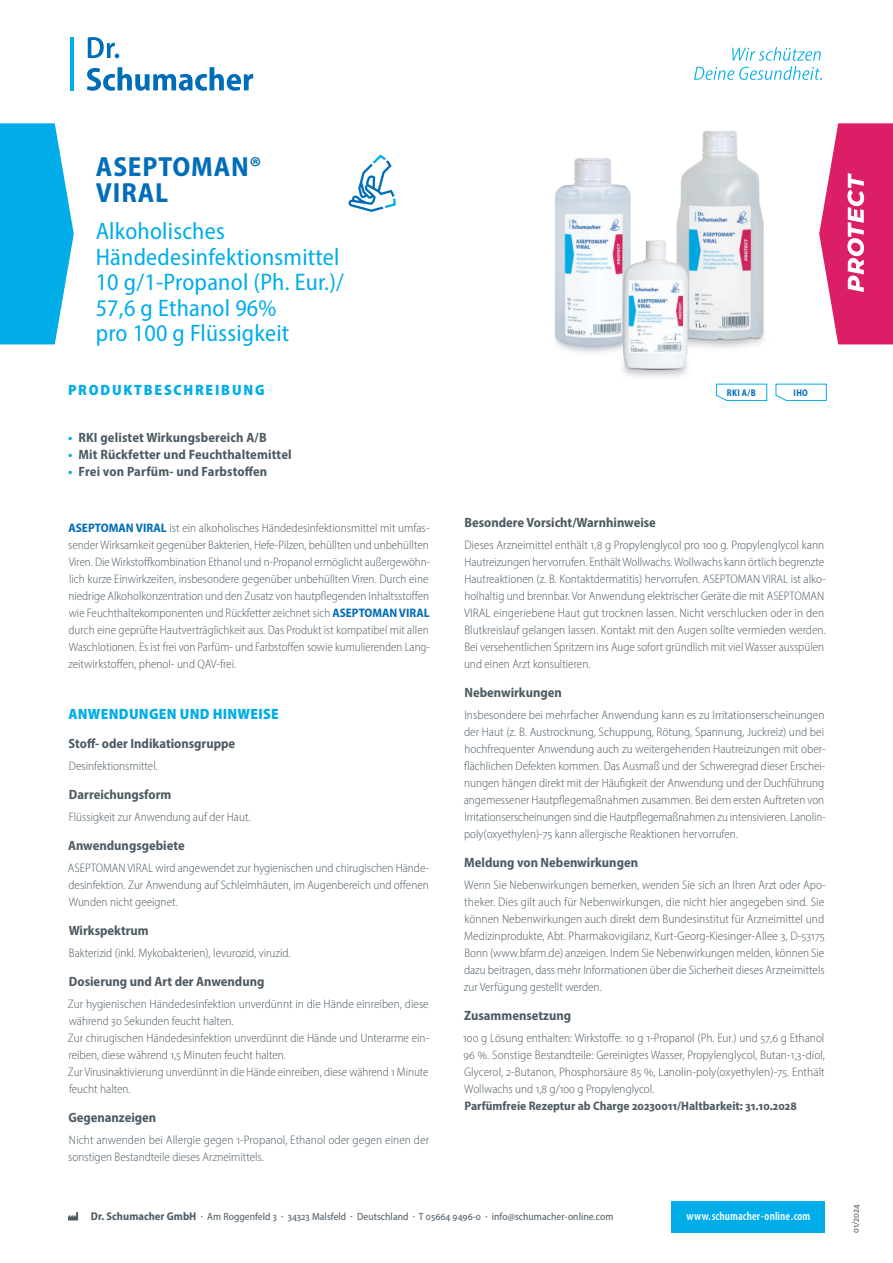
<style>
.page{position:relative;width:893px;height:1263px;background:#fff}
.page>*{position:absolute;margin:0;border:0;box-sizing:border-box;transform-origin:0 0}
.t1{font:700 semi-condensed 27.75px/25.5px "Myriad Pro";letter-spacing:.03em;color:#006db8}
.t2{font:semi-condensed 24px/25.5px "Myriad Pro";letter-spacing:.01em;color:#00ade8}
.t3{font:900 semi-condensed 15px "Myriad Pro";letter-spacing:.02em;color:#00ade8}
.t4{font:900 semi-condensed 15px "Myriad Pro";letter-spacing:.12em;color:#00ade8}
.t5{font:700 semi-condensed 13.5px "Myriad Pro";color:#4d5b64}
.t6{font:300 semi-condensed 12.3px/17px "Myriad Pro";color:#4d5b64}
.t7{font:700 semi-condensed 12.3px "Myriad Pro";color:#4d5b64}
.t8{font:600 condensed 12px "Myriad Pro";letter-spacing:.01em;color:#fff}
.t9{font:semi-condensed 10.5px "Myriad Pro";letter-spacing:.005em;color:#4d5b64}
.t10{font:700 semi-condensed 9.75px "Myriad Pro";letter-spacing:.04em;color:#006db8;scale:.9 1}
.t11{font:semi-condensed 9.75px "Myriad Pro";letter-spacing:.005em;color:#4d5b64}
.s1{color:#00ade8}
.s2{font-weight:700;color:#006db8}
.s3{font-weight:700;font-size:11.25px}
</style>
<div class="page">
<svg style="left:779px;top:383px;width:48px;height:18px"></svg>
<svg style="left:0;top:123px;width:74px;height:221px;background:#20b7ea"></svg>
<svg style="left:844px;top:123px;width:49px;height:221px;background:#de3373"></svg>
<svg style="left:348px;top:155px;width:48px;height:57px"></svg>
<img style="left:702px;top:123px;width:142px;height:222px">
<img style="left:574px;top:136px;width:138px;height:39px">
<img style="left:554px;top:175px;width:225px;height:226px">
<hr style="left:70px;top:37px;width:4px;height:53px;background:#00ade8">
<svg style="left:87px;top:67px;width:166px;height:24px"></svg>
<svg style="left:88px;top:37px;width:31px;height:21px"></svg>
<svg style="left:694px;top:47px;width:128px;height:33px"></svg>
<div style="left:672px;top:1201px;width:153px;height:32px;background:#00ade8"></div>
<svg style="left:68px;top:1212px;width:10px;height:8px"></svg>
<h1 class="t1" style="left:96px;top:153px;width:167px">ASEPTOMAN®<br>VIRAL</h1>
<h2 class="t2" style="left:96px;top:218px;width:250px">Alkoholisches<br>Händedesinfektionsmittel<br>10 g/1-Propanol (Ph. Eur.)/<br>57,6 g Ethanol 96%<br>pro 100 g Flüssigkeit</h2>
<p class="t4" style="left:68px;top:380px;width:198px">PRODUKTBESCHREIBUNG</p>
<p class="t5" style="left:68px;top:429px;width:200px"><span class="s1">•</span> RKI gelistet Wirkungsbereich A/B</p>
<p class="t5" style="left:68px;top:446px;width:225px"><span class="s1">•</span> Mit Rückfetter und Feuchthaltemittel</p>
<p class="t5" style="left:68px;top:463px;width:201px"><span class="s1">•</span> Frei von Parfüm- und Farbstoffen</p>
<p class="t6" style="left:68px;top:519px;width:363px"><span class="s2">ASEPTOMAN VIRAL</span> ist ein alkoholisches Händedesinfektionsmittel mit umfas&shy;sender Wirksamkeit gegenüber Bakterien, Hefe-Pilzen, behüllten und unbehüllten Viren. Die Wirkstoffkombination Ethanol und n-Propanol ermöglicht außergewöhn&shy;lich kurze Einwirkzeiten, insbesondere gegenüber unbehüllten Viren. Durch eine niedrige Alkoholkonzentration und den Zusatz von hautpflegenden Inhaltsstoffen wie Feuchthaltekomponenten und Rückfetter zeichnet sich <span class="s2">ASEPTOMAN VIRAL </span>durch eine geprüfte Hautverträglichkeit aus. Das Produkt ist kompatibel mit allen Waschlotionen. Es ist frei von Parfüm- und Farbstoffen sowie kumulierenden Lang&shy;zeitwirkstoffen, phenol- und QAV-frei.</p>
<p class="t3" style="left:68px;top:704px;width:212px">ANWENDUNGEN UND HINWEISE</p>
<p class="t5" style="left:69px;top:735px;width:168px">Stoff- oder Indikationsgruppe</p>
<p class="t6" style="left:69px;top:757px;width:90px">Desinfektionsmittel.</p>
<p class="t5" style="left:69px;top:786px;width:104px">Darreichungsform</p>
<p class="t6" style="left:69px;top:808px;width:183px">Flüssigkeit zur Anwendung auf der Haut.</p>
<p class="t5" style="left:68px;top:837px;width:118px">Anwendungsgebiete</p>
<p class="t6" style="left:68px;top:859px;width:363px;text-align:justify">ASEPTOMAN VIRAL wird angewendet zur hygienischen und chirugischen Hände&shy;desinfektion. Zur Anwendung auf Schleimhäuten, im Augenbereich und offenen Wunden nicht geeignet.</p>
<p class="t5" style="left:69px;top:922px;width:82px">Wirkspektrum</p>
<p class="t6" style="left:69px;top:944px;width:223px">Bakterizid (inkl. Mykobakterien), levurozid, viruzid.</p>
<p class="t5" style="left:69px;top:973px;width:197px">Dosierung und Art der Anwendung</p>
<p class="t6" style="left:68px;top:995px;width:363px">Zur hygienischen Händedesinfektion unverdünnt in die Hände einreiben, diese während 30 Sekunden feucht halten.<br>Zur chirugischen Händedesinfektion unverdünnt die Hände und Unterarme ein&shy;reiben, diese während 1,5 Minuten feucht halten.<br>Zur Virusinaktivierung unverdünnt in die Hände einreiben, diese während 1 Minute feucht halten.</p>
<p class="t5" style="left:68px;top:1109px;width:89px">Gegenanzeigen</p>
<p class="t6" style="left:68px;top:1131px;width:362px">Nicht anwenden bei Allergie gegen 1-Propanol, Ethanol oder gegen einen der sonstigen Bestandteile dieses Arzneimittels.</p>
<p class="t10" style="left:727px;top:386px;width:34px">RKI A/B</p>
<p class="t10" style="left:794px;top:386px;width:17px">IHO</p>
<p class="t5" style="left:464px;top:514px;width:193px">Besondere Vorsicht/Warnhinweise</p>
<p class="t6" style="left:464px;top:536px;width:363px">Dieses Arzneimittel enthält 1,8 g Propylenglycol pro 100 g. Propylenglycol kann Hautreizungen hervorrufen. Enthält Wollwachs. Wollwachs kann örtlich begrenzte Hautreaktionen (z. B. Kontaktdermatitis) hervorrufen. ASEPTOMAN VIRAL ist alko&shy;holhaltig und brennbar. Vor Anwendung elektrischer Geräte die mit ASEPTOMAN VIRAL eingeriebene Haut gut trocknen lassen. Nicht verschlucken oder in den Blutkreislauf gelangen lassen. Kontakt mit den Augen sollte vermieden werden.<br>Bei versehentlichen Spritzern ins Auge sofort gründlich mit viel Wasser ausspülen und einen Arzt konsultieren.</p>
<p class="t5" style="left:464px;top:684px;width:99px">Nebenwirkungen</p>
<p class="t6" style="left:464px;top:706px;width:364px">Insbesondere bei mehrfacher Anwendung kann es zu Irritationserscheinungen der Haut (z. B. Austrocknung, Schuppung, Rötung, Spannung, Juckreiz) und bei hochfrequenter Anwendung auch zu weitergehenden Hautreizungen mit ober&shy;flächlichen Defekten kommen. Das Ausmaß und der Schweregrad dieser Erschei&shy;nungen hängen direkt mit der Häufigkeit der Anwendung und der Duchführung angemessener Hautpflegemaßnahmen zusammen. Bei dem ersten Auftreten von Irritationserscheinungen sind die Hautpflegemaßnahmen zu intensivieren. Lanolin&shy;poly(oxyethylen)-75 kann allergische Reaktionen hervorrufen.</p>
<p class="t5" style="left:464px;top:854px;width:175px">Meldung von Nebenwirkungen</p>
<p class="t6" style="left:464px;top:876px;width:363px">Wenn Sie Nebenwirkungen bemerken, wenden Sie sich an Ihren Arzt oder Apo&shy;theker. Dies gilt auch für Nebenwirkungen, die nicht hier angegeben sind. Sie können Nebenwirkungen auch direkt dem Bundesinstitut für Arzneimittel und Medizinprodukte, Abt. Pharmakovigilanz, Kurt-Georg-Kiesinger-Allee 3, D-53175<br>Bonn (www.bfarm.de) anzeigen. Indem Sie Nebenwirkungen melden, können Sie dazu beitragen, dass mehr Informationen über die Sicherheit dieses Arzneimittels zur Verfügung gestellt werden.</p>
<p class="t5" style="left:464px;top:1007px;width:108px">Zusammensetzung</p>
<p class="t6" style="left:463px;top:1029px;width:363px;text-align:justify">100 g Lösung enthalten: Wirkstoffe: 10 g 1-Propanol (Ph. Eur.) und 57,6 g Ethanol 96 %. Sonstige Bestandteile: Gereinigtes Wasser, Propylenglycol, Butan-1,3-diol, Glycerol, 2-Butanon, Phosphorsäure 85 %, Lanolin-poly(oxyethylen)-75. Enthält Wollwachs und 1,8 g/100 g Propylenglycol.</p>
<p class="t7" style="left:464px;top:1098px;width:334px">Parfümfreie Rezeptur ab Charge 20230011/Haltbarkeit: 31.10.2028</p>
<p class="t9" style="left:91px;top:1210px;width:524px"><span class="s3">Dr. Schumacher GmbH</span> · Am Roggenfeld 3 · 34323 Malsfeld · Deutschland · T 05664 9496-0 · info@schumacher-online.com</p>
<p class="t8" style="left:686px;top:1209px;width:125px">www.schumacher-online.com</p>
<p class="t11" style="left:850px;top:1233px;width:30px;rotate:-90deg">01/2024</p>
</div>
